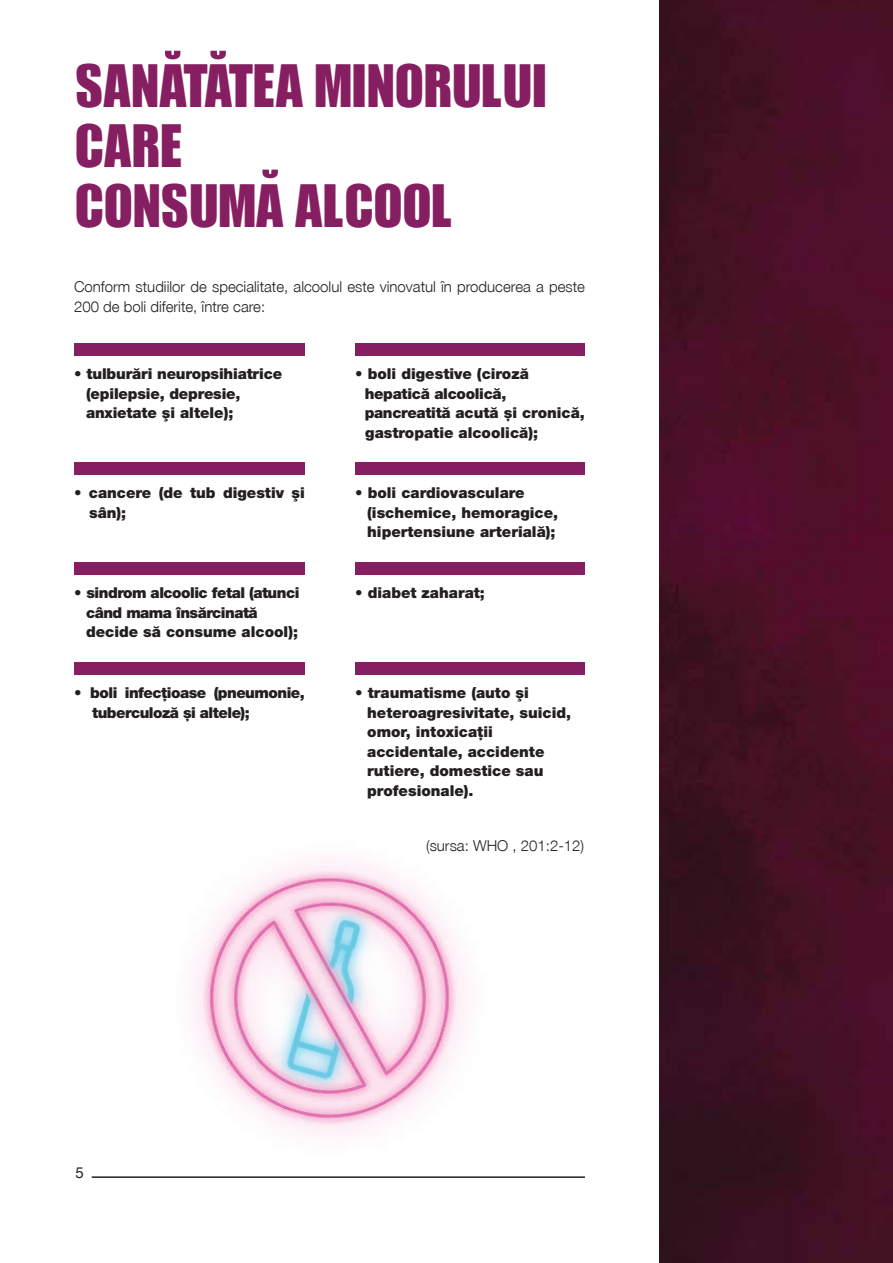
<style>
.page{position:relative;width:893px;height:1263px;background:#fff}
.page>*{position:absolute;margin:0;border:0;box-sizing:border-box;transform-origin:0 0}
.t1{font:49.8px/59.7px "Figaro";color:#861f61}
.t2{font:900 15px/19.5px "Helvetica Neue LT Pro";color:#231f20}
.t3{font:300 15px/19.5px "Helvetica Neue LT Pro";color:#231f20}
.t4{font:900 15px/19.5px "Helvetica Neue LT Pro";letter-spacing:-.035em;color:#231f20}
.t5{font:15px "Helvetica Neue LT Pro";color:#231f20}
</style>
<div class="page">
<svg style="left:165px;top:51px;width:15px;height:8px"></svg>
<svg style="left:210px;top:51px;width:16px;height:8px"></svg>
<svg style="left:262px;top:170px;width:16px;height:8px"></svg>
<hr style="left:92px;top:1176px;width:493px;height:2px;background:#231f20">
<img style="left:659px;top:0;width:234px;height:1263px">
<div style="left:355px;top:343px;width:229px;height:13px;background:#861f61"></div>
<div style="left:74px;top:343px;width:231px;height:13px;background:#861f61"></div>
<div style="left:74px;top:462px;width:231px;height:13px;background:#861f61"></div>
<div style="left:355px;top:462px;width:229px;height:13px;background:#861f61"></div>
<div style="left:74px;top:562px;width:231px;height:13px;background:#861f61"></div>
<div style="left:355px;top:562px;width:229px;height:13px;background:#861f61"></div>
<div style="left:74px;top:662px;width:231px;height:13px;background:#861f61"></div>
<div style="left:355px;top:662px;width:229px;height:13px;background:#861f61"></div>
<img style="left:192px;top:860px;width:273px;height:274px">
<h1 class="t1" style="left:74px;top:56px;width:474px">SANATATEA MINORULUI<br>CARE<br>CONSUMA ALCOOL</h1>
<p class="t3" style="left:74px;top:277px;width:512px">Conform studiilor de specialitate, alcoolul este vinovatul în producerea a peste<br>200 de boli diferite, între care:</p>
<p class="t2" style="left:86px;top:364px;width:198px;text-indent:-12px">• tulburări neuropsihiatrice (epilepsie, depresie, anxietate şi altele);</p>
<p class="t2" style="left:365px;top:364px;width:222px;text-indent:-9px">• boli digestive (ciroză hepatică alcoolică, pancreatită acută și cronică, gastropatie alcoolică);</p>
<p class="t2" style="left:89px;top:483px;width:217px;text-indent:-15px">• cancere (de tub digestiv şi sân);</p>
<p class="t2" style="left:367px;top:483px;width:192px;text-indent:-12px">• boli cardiovasculare (ischemice, hemoragice, hipertensiune arterială);</p>
<p class="t4" style="left:86px;top:583px;width:215px;text-indent:-12px">• sindrom alcoolic fetal (atunci când mama însărcinată decide să consume alcool);</p>
<p class="t2" style="left:355px;top:583px;width:131px">• diabet zaharat;</p>
<p class="t4" style="left:92px;top:683px;width:214px;text-indent:-18px">• boli infecţioase (pneumonie, tuberculoză și altele);</p>
<p class="t2" style="left:367px;top:683px;width:205px;text-indent:-12px">• traumatisme (auto şi heteroagresivitate, suicid, omor, intoxicații accidentale, accidente rutiere, domestice sau profesionale).</p>
<p class="t5" style="left:76px;top:1163px;width:10px">5</p>
<p class="t3" style="left:426px;top:836px;width:160px">(sursa: WHO , 201:2-12)</p>
</div>
